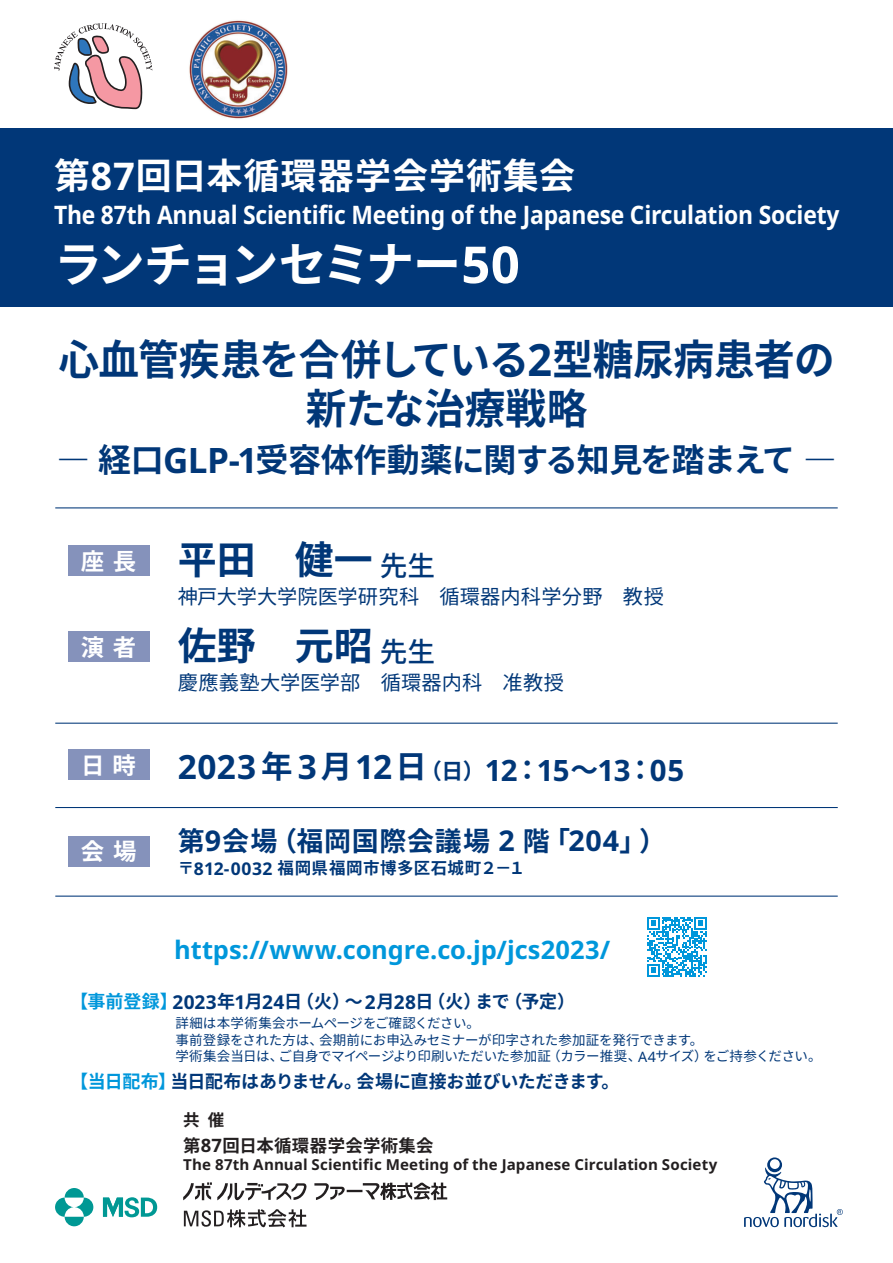
<style>
.page{position:relative;width:893px;height:1263px;background:#fff}
.page>*{position:absolute;margin:0;border:0;box-sizing:border-box;transform-origin:0 0}
.t1{font:700 48px "Noto Sans CJ Kjp";letter-spacing:-.09em;color:#fff}
.t2{font:700 42px/49.5px "Noto Sans CJ Kjp";letter-spacing:-.02em;color:#013778;text-align:center}
.t3{font:700 39px "Noto Sans CJ Kjp";color:#013778}
.t4{font:700 36px "Noto Sans CJ Kjp";letter-spacing:.025em;color:#fff}
.t5{font:700 33px "Noto Sans CJ Kjp";letter-spacing:-.035em;color:#013778}
.t6{font:700 29.4px "Apis";letter-spacing:-.02em;color:#013778}
.t7{font:700 27px "Noto Sans CJ Kjp";letter-spacing:.03em;color:#013778}
.t8{font:700 25.5px "Apis";letter-spacing:-.01em;color:#fff;scale:.9 1}
.t9{font:700 25.5px "Apis";letter-spacing:-.005em;color:#0097db}
.t10{font:700 23.4px "Noto Sans CJ Kjp";letter-spacing:.365em;color:#fff}
.t11{font:20.25px "Noto Sans CJ Kjp";letter-spacing:.005em;color:#013778}
.t12{font:700 18px "Noto Sans CJ Kjp";letter-spacing:-.015em;color:#013778}
.t13{font:700 17.4px "Noto Sans CJ Kjp";letter-spacing:.02em;color:#231f20}
.t14{font:700 16.5px "Noto Sans CJ Kjp";letter-spacing:.03em;color:#013778}
.t15{font:700 16.5px "Noto Sans CJ Kjp";color:#231f20}
.t16{font:700 15.15px "Apis";letter-spacing:.005em;color:#231f20}
.t17{font:13.5px/16.5px "Noto Sans CJ Kjp";letter-spacing:-.015em;color:#013778}
.s1{font-family:"Apis";font-size:38.1px}
.s2{font-family:"Apis";font-size:50.85px}
.s3{font-family:"Apis";font-size:44.55px}
.s4{font-family:"Apis";font-size:34.95px}
.s5{font-weight:500;font-size:27.75px}
.s6{font-size:33.45px}
.s7{font-family:"Noto Sans CJ Kjp";font-size:31.5px}
.s8{font-family:"Noto Sans CJ Kjp";font-size:21.75px}
.s9{font-family:"Noto Sans CJ Kjp";font-size:27.75px}
.s10{font-family:"Apis";font-size:28.65px}
.s11{font-family:"Apis";font-size:17.55px}
.s12{color:#0097db}
.s13{font-family:"Apis";font-size:19.05px}
.s14{font-family:"Apis";font-size:14.25px}
.s15{font-family:"Apis";font-size:18.45px}
</style>
<div class="page">
<hr style="left:55px;top:507px;width:783px;height:1px;background:#013778">
<hr style="left:55px;top:723px;width:783px;height:1px;background:#013778">
<hr style="left:55px;top:807px;width:783px;height:1px;background:#013778">
<div style="left:68px;top:545px;width:81px;height:31px;background:#8592bb"></div>
<div style="left:68px;top:631px;width:81px;height:31px;background:#8592bb"></div>
<div style="left:68px;top:749px;width:81px;height:31px;background:#8592bb"></div>
<hr style="left:55px;top:895px;width:783px;height:2px;background:#013778">
<div style="left:68px;top:835px;width:81px;height:31px;background:#8592bb"></div>
<svg style="left:65px;top:1188px;width:19px;height:9px"></svg>
<svg style="left:65px;top:1217px;width:19px;height:9px"></svg>
<svg style="left:55px;top:1197px;width:18px;height:20px"></svg>
<svg style="left:75px;top:1197px;width:18px;height:20px"></svg>
<svg style="left:103px;top:1197px;width:54px;height:20px"></svg>
<div style="left:0;top:129px;width:893px;height:178px;background:#013778"></div>
<svg style="left:54px;top:23px;width:98px;height:86px"></svg>
<img style="left:189px;top:20px;width:99px;height:99px">
<svg style="left:744px;top:1157px;width:99px;height:70px"></svg>
<svg style="left:183px;top:1182px;width:264px;height:18px"></svg>
<svg style="left:184px;top:1209px;width:123px;height:18px"></svg>
<svg style="left:647px;top:917px;width:60px;height:59px"></svg>
<h3 class="t4" style="left:54px;top:155px;width:523px">第<span class="s1">87</span>回日本循環器学会学術集会</h3>
<h3 class="t8" style="left:54px;top:197px;width:874px">The 87th Annual Scientific Meeting of the Japanese Circulation Society</h3>
<h1 class="t1" style="left:54px;top:237px;width:467px">ランチョンセミナー<span class="s2">50</span></h1>
<h2 class="t2" style="left:58px;top:335px;width:778px">心血管疾患を合併している<span class="s3">2</span>型糖尿病患者の新たな治療戦略</h2>
<h3 class="t5" style="left:57px;top:441px;width:781px">― 経口<span class="s4">GLP-1</span>受容体作動薬に関する知見を踏まえて ―</h3>
<h3 class="t10" style="left:81px;top:548px;width:57px">座長</h3>
<h3 class="t10" style="left:81px;top:634px;width:57px">演者</h3>
<h3 class="t10" style="left:81px;top:752px;width:56px">日時</h3>
<h3 class="t10" style="left:81px;top:838px;width:57px">会場</h3>
<h3 class="t3" style="left:178px;top:537px;width:259px">平田　健一<span class="s5">先生</span></h3>
<h3 class="t11" style="left:178px;top:585px;width:488px">神戸大学大学院医学研究科　循環器内科学分野　教授</h3>
<h3 class="t3" style="left:178px;top:624px;width:259px">佐野　元昭<span class="s5">先生</span></h3>
<h3 class="t11" style="left:178px;top:671px;width:388px">慶應義塾大学医学部　循環器内科　准教授</h3>
<h3 class="t6" style="left:178px;top:749px;width:508px"><span class="s6">2023</span> <span class="s7">年</span> <span class="s6">3</span><span class="s7">月</span><span class="s6">12</span><span class="s7">日</span><span class="s8">（日）</span>12<span class="s9">：</span>15<span class="s9">～</span>13<span class="s9">：</span>05</h3>
<h3 class="t7" style="left:178px;top:825px;width:490px">第<span class="s10">9</span>会場（福岡国際会議場 <span class="s10">2</span> 階「<span class="s10">204</span>」）</h3>
<p class="t14" style="left:178px;top:859px;width:349px">〒<span class="s11">812-0032</span> 福岡県福岡市博多区石城町２－１</p>
<h3 class="t9" style="left:174px;top:932px;width:437px">https://www.congre.co.jp/jcs2023/</h3>
<h3 class="t12" style="left:70px;top:991px;width:507px"><span class="s12">【事前登録】</span><span class="s13">2023</span>年<span class="s13">1</span>月<span class="s13">24</span>日（火）～<span class="s13">2</span>月<span class="s13">28</span>日（火）まで（予定）</h3>
<p class="t17" style="left:175px;top:1015px;width:648px">詳細は本学術集会ホームページをご確認ください。<br>事前登録をされた方は、会期前にお申込みセミナーが印字された参加証を発行できます。<br>学術集会当日は、ご自身でマイページより印刷いただいた参加証（カラー推奨、<span class="s14">A4</span>サイズ）をご持参ください。</p>
<h3 class="t12" style="left:70px;top:1071px;width:551px"><span class="s12">【当日配布】</span>当日配布はありません。会場に直接お並びいただきます。</h3>
<p class="t15" style="left:183px;top:1111px;width:43px">共催</p>
<p class="t13" style="left:183px;top:1135px;width:252px">第<span class="s15">87</span>回日本循環器学会学術集会</p>
<p class="t16" style="left:183px;top:1154px;width:536px">The 87th Annual Scientific Meeting of the Japanese Circulation Society</p>
</div>
